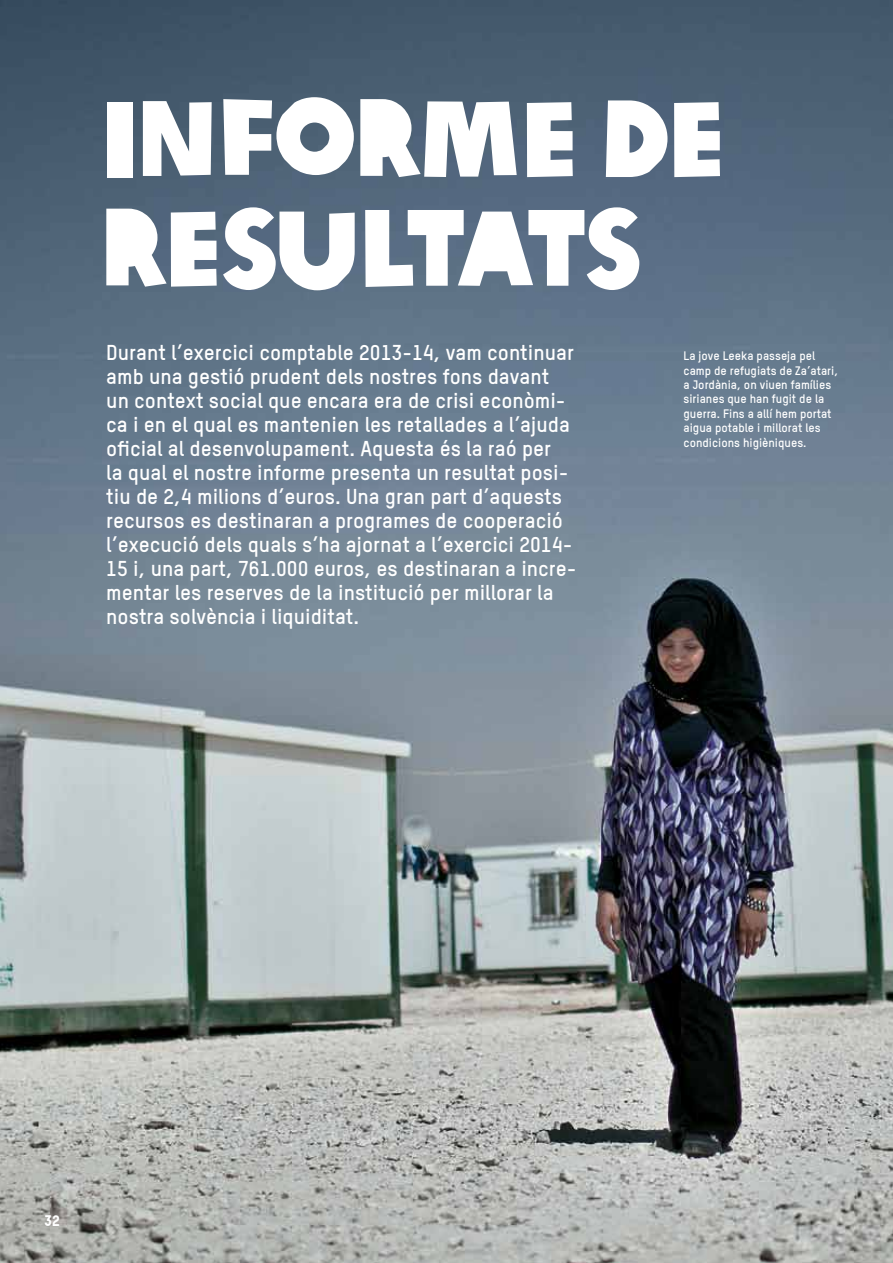
<style>
.page{position:relative;width:893px;height:1263px;background:#fff}
.page>*{position:absolute;margin:0;border:0;box-sizing:border-box;transform-origin:0 0}
.t1{font:105px/109.5px "Oxfam Global Headline";letter-spacing:-.03em;color:#fff}
.t2{font:700 21px/24px "Oxfam TSTARPRO";color:#fff}
.t3{font:15px "Oxfam TSTARPRO Headline";color:#fff}
.t4{font:700 12px/14.4px "Oxfam TSTARPRO";color:#fff}
</style>
<div class="page">
<img style="left:0;top:0;width:893px;height:1263px">
<h1 class="t1" style="left:100px;top:74px;width:629px">INFORME DE<br>RESULTATS</h1>
<p class="t2" style="left:106px;top:341px;width:472px">Durant l’exercici comptable 2013-14, vam continuar amb una gestió prudent dels nostres fons davant un context social que encara era de crisi econòmi&shy;ca i en el qual es mantenien les retallades a l’ajuda oficial al desenvolupament. Aquesta és la raó per<br>la qual el nostre informe presenta un resultat posi&shy;tiu de 2,4 milions d’euros. Una gran part d’aquests recursos es destinaran a programes de cooperació l’execució dels quals s’ha ajornat a l’exercici 2014- 15 i, una part, 761.000 euros, es destinaran a incre&shy;mentar les reserves de la institució per millorar la nostra solvència i liquiditat.</p>
<p class="t4" style="left:684px;top:349px;width:156px">La jove Leeka passeja pel camp de refugiats de Za’atari, a Jordània, on viuen famílies sirianes que han fugit de la guerra. Fins a allí hem portat aigua potable i millorat les condicions higièniques.</p>
<p class="t3" style="left:44px;top:1211px;width:17px">32</p>
</div>
